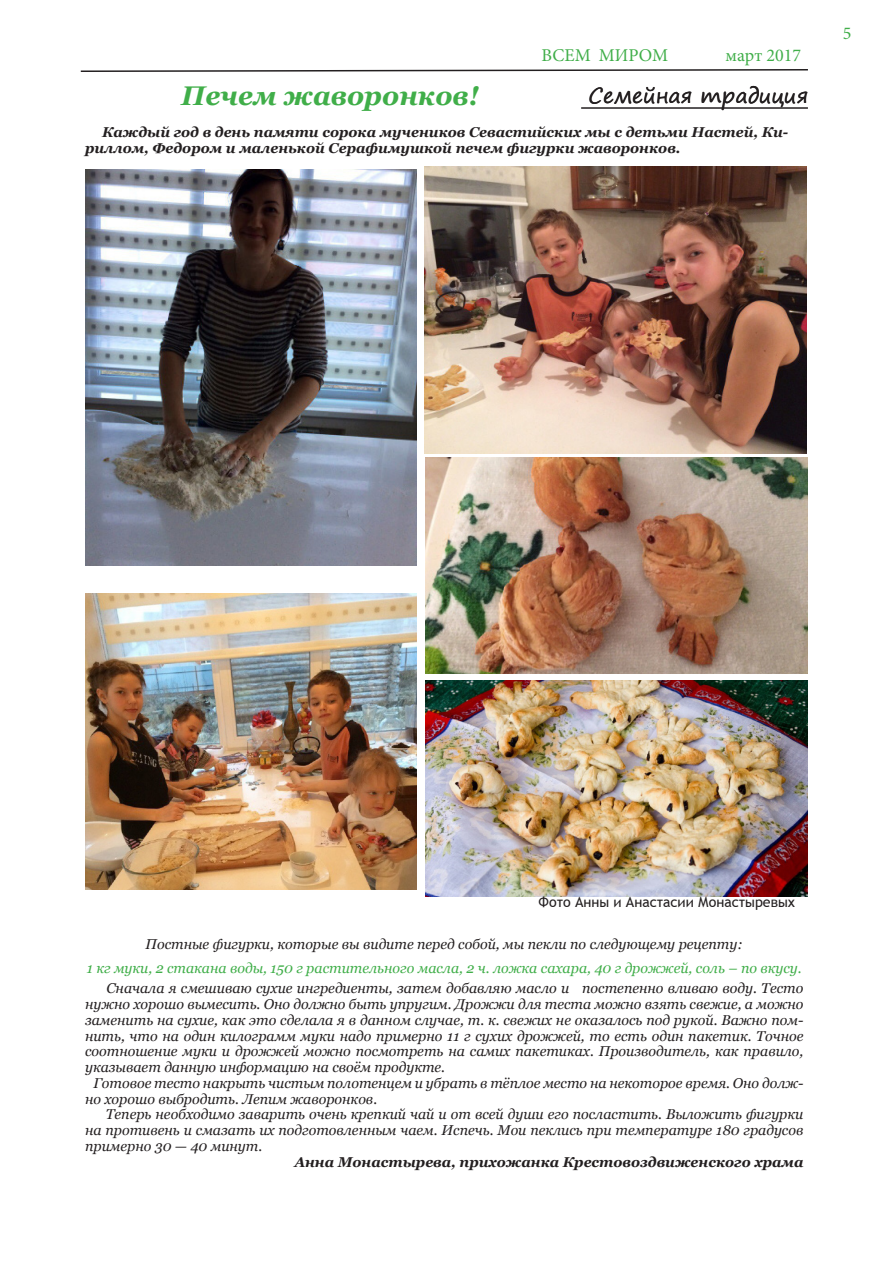
<style>
.page{position:relative;width:893px;height:1263px;background:#fff}
.page>*{position:absolute;margin:0;border:0;box-sizing:border-box;transform-origin:0 0}
.t1{font:italic 700 27px "Georgia";color:#40ae49}
.t2{font:21px "Segoe Print";color:#231f20}
.t3{font:18px "Minion Pro";color:#40ae49}
.t4{font:italic 14.25px "Georgia";color:#231f20}
.t5{font:italic 700 14.25px/15.8px "Georgia";color:#231f20}
.t6{font:italic 14.25px "Georgia";color:#40ae49}
.t7{font:14.25px "Trebuchet MS";color:#231f20}
</style>
<div class="page">
<hr style="left:581px;top:107px;width:227px;height:2px;background:#231f20">
<svg style="left:80px;top:69px;width:728px;height:3px"></svg>
<img style="left:424px;top:166px;width:383px;height:287px">
<img style="left:425px;top:457px;width:383px;height:216px">
<img style="left:425px;top:681px;width:383px;height:216px">
<img style="left:85px;top:170px;width:332px;height:396px">
<img style="left:85px;top:594px;width:332px;height:296px">
<p class="t3" style="left:542px;top:43px;width:128px">ВСЕМ МИРОМ</p>
<p class="t3" style="left:725px;top:43px;width:77px">март 2017</p>
<h1 class="t1" style="left:181px;top:78px;width:299px">Печем жаворонков!</h1>
<h2 class="t2" style="left:588px;top:77px;width:221px">Семейная традиция</h2>
<p class="t5" style="left:85px;top:124px;width:705px;text-indent:17px">Каждый год в день памяти сорока мучеников Севастийских мы с детьми Настей, Ки&shy;риллом, Федором и маленькой Серафимушкой печем фигурки жаворонков.</p>
<p class="t3" style="left:843px;top:22px;width:10px">5</p>
<p class="t7" style="left:538px;top:894px;width:258px">Фото Анны и Анастасии Монастыревых</p>
<p class="t4" style="left:146px;top:935px;width:599px">Постные фигурки, которые вы видите перед собой, мы пекли по следующему рецепту:</p>
<p class="t6" style="left:87px;top:959px;width:716px">1 кг муки, 2 стакана воды, 150 г растительного масла, 2 ч. ложка сахара, 40 г дрожжей, соль – по вкусу.</p>
<p class="t4" style="left:106px;top:979px;width:698px">Сначала я смешиваю сухие ингредиенты, затем добавляю масло и постепенно вливаю воду. Тесто</p>
<p class="t4" style="left:85px;top:995px;width:720px">нужно хорошо вымесить. Оно должно быть упругим. Дрожжи для теста можно взять свежие, а можно</p>
<p class="t4" style="left:85px;top:1011px;width:720px">заменить на сухие, как это сделала я в данном случае, т. к. свежих не оказалось под рукой. Важно пом-</p>
<p class="t4" style="left:85px;top:1027px;width:720px">нить, что на один килограмм муки надо примерно 11 г сухих дрожжей, то есть один пакетик. Точное</p>
<p class="t4" style="left:85px;top:1042px;width:720px">соотношение муки и дрожжей можно посмотреть на самих пакетиках. Производитель, как правило,</p>
<p class="t4" style="left:85px;top:1058px;width:362px">указывает данную информацию на своём продукте.</p>
<p class="t4" style="left:94px;top:1074px;width:711px">Готовое тесто накрыть чистым полотенцем и убрать в тёплое место на некоторое время. Оно долж-</p>
<p class="t4" style="left:85px;top:1090px;width:294px">но хорошо выбродить. Лепим жаворонков.</p>
<p class="t4" style="left:106px;top:1105px;width:699px">Теперь необходимо заварить очень крепкий чай и от всей души его посластить. Выложить фигурки</p>
<p class="t4" style="left:85px;top:1121px;width:720px">на противень и смазать их подготовленным чаем. Испечь. Мои пеклись при температуре 180 градусов</p>
<p class="t4" style="left:85px;top:1137px;width:179px">примерно 30 — 40 минут.</p>
<p class="t5" style="left:294px;top:1154px;width:511px">Анна Монастырева, прихожанка Крестовоздвиженского храма</p>
</div>
